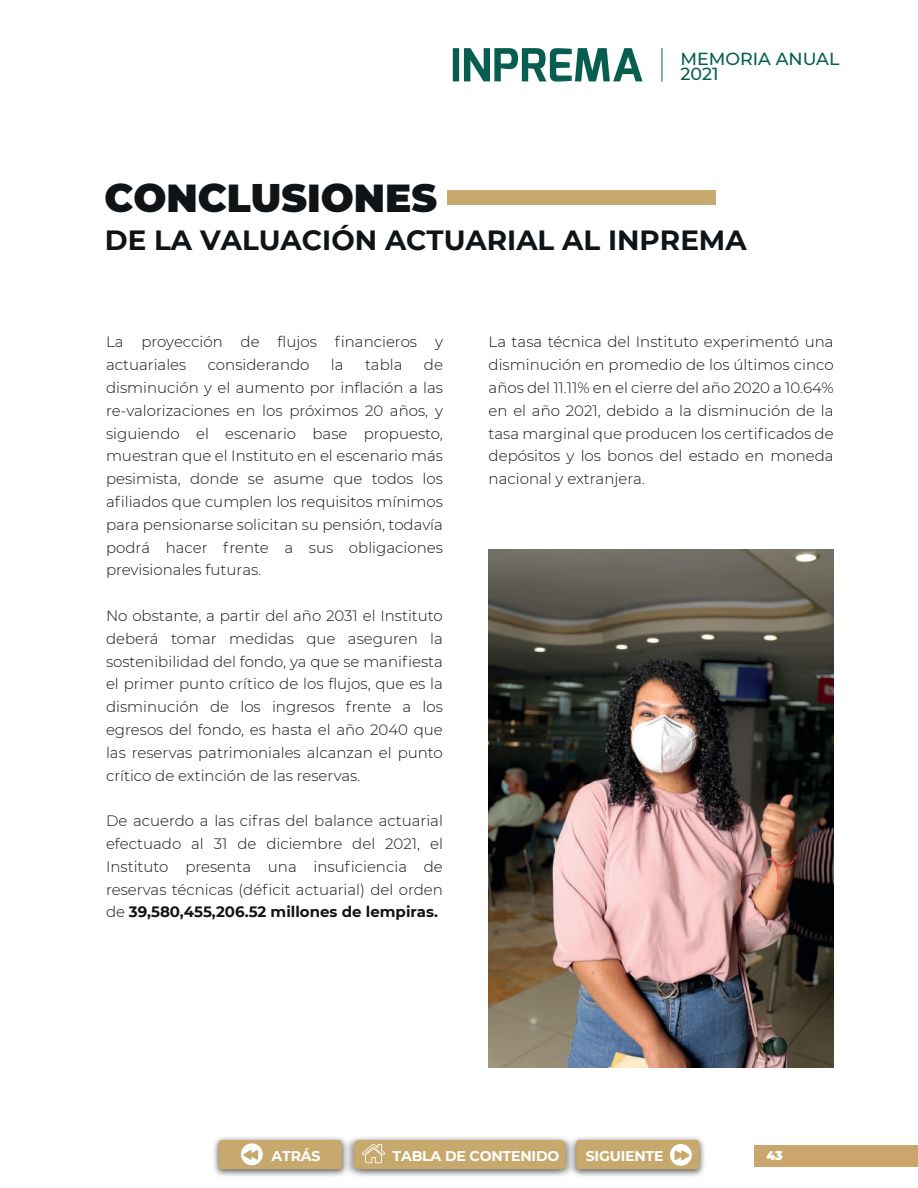
<style>
.page{position:relative;width:918px;height:1188px;background:#fff}
.page>*{position:absolute;margin:0;border:0;box-sizing:border-box;transform-origin:0 0}
.t1{font:900 39px "Montserrat";color:#111416}
.t2{font:700 27.75px "Montserrat";color:#111416}
.t3{font:500 17.4px/15.3px "Montserrat";color:#075e50}
.t4{font:300 15px/22.8px "Montserrat";color:#111416;text-align:justify}
.t5{font:700 14.1px "Montserrat";letter-spacing:-.015em;color:#fff}
.t6{font:900 12.45px "Montserrat";color:#fff}
.s1{font-weight:700}
</style>
<div class="page">
<hr style="left:0;top:783px;width:1px;height:197px;background:#065c4e">
<div style="left:754px;top:1145px;width:164px;height:22px;background:#caa66c"></div>
<svg style="left:453px;top:48px;width:190px;height:34px"></svg>
<div style="left:447px;top:190px;width:268px;height:15px;background:#c7a86d"></div>
<img style="left:488px;top:550px;width:346px;height:518px">
<img style="left:581px;top:1137px;width:123px;height:39px">
<div style="left:576px;top:1140px;width:123px;height:29px;background:#c8a96d;border-radius:4px"></div>
<img style="left:351px;top:1137px;width:230px;height:39px">
<img style="left:214px;top:1137px;width:137px;height:39px">
<div style="left:219px;top:1140px;width:123px;height:29px;background:#c8a96d;border-radius:4px"></div>
<div style="left:354px;top:1140px;width:212px;height:29px;background:#c8a96d"></div>
<div style="left:241px;top:1143px;width:22px;height:22px;background:#fff;border-radius:50%"></div>
<svg style="left:243px;top:1150px;width:15px;height:10px"></svg>
<svg style="left:670px;top:1144px;width:22px;height:22px"></svg>
<svg style="left:675px;top:1150px;width:15px;height:10px"></svg>
<p class="t3" style="left:681px;top:50px;width:160px">MEMORIA ANUAL<br>2021</p>
<h1 class="t1" style="left:104px;top:168px;width:334px">CONCLUSIONES</h1>
<h2 class="t2" style="left:105px;top:220px;width:643px">DE LA VALUACIÓN ACTUARIAL AL INPREMA</h2>
<p class="t4" style="left:106px;top:330px;width:338px">La proyección de flujos financieros y actuariales</p>
<p class="t4" style="left:106px;top:353px;width:338px;text-indent:318px">de disminución y el aumento por inflación a las re-valorizaciones en los próximos 20 años, y siguiendo el escenario base propuesto, muestran que el Instituto en el escenario más pesimista, donde se asume que todos los afiliados que cumplen los requisitos mínimos para pensionarse solicitan su pensión, todavía podrá hacer frente a sus obligaciones previsionales futuras.</p>
<p class="t4" style="left:106px;top:604px;width:338px">No obstante, a partir del año 2031 el Instituto deberá tomar medidas que aseguren la sostenibilidad del fondo, ya que se manifiesta el primer punto crítico de los flujos, que es la disminución de los ingresos frente a los egresos del fondo, es hasta el año 2040 que las reservas patrimoniales alcanzan el punto crítico de extinción de las reservas.</p>
<p class="t4" style="left:106px;top:809px;width:338px">De acuerdo a las cifras del balance actuarial efectuado al 31 de diciembre del 2021, el Instituto presenta una insuficiencia de reservas técnicas (déficit actuarial) del orden de <span class="s1">39,580,455,206.52 millones de lempiras.</span></p>
<p class="t4" style="left:208px;top:353px;width:103px">considerando</p>
<p class="t4" style="left:331px;top:353px;width:14px">la</p>
<p class="t4" style="left:365px;top:353px;width:39px">tabla</p>
<p class="t4" style="left:489px;top:330px;width:347px">La tasa técnica del Instituto experimentó una disminución en promedio de los últimos cinco años del 11.11% en el cierre del año 2020 a 10.64% en el año 2021, debido a la disminución de la tasa marginal que producen los certificados de depósitos y los bonos del estado en moneda nacional y extranjera.</p>
<p class="t5" style="left:272px;top:1145px;width:50px">ATRÁS</p>
<p class="t5" style="left:393px;top:1145px;width:168px">TABLA DE CONTENIDO</p>
<p class="t5" style="left:586px;top:1145px;width:79px">SIGUIENTE</p>
<p class="t6" style="left:766px;top:1146px;width:18px">43</p>
</div>
